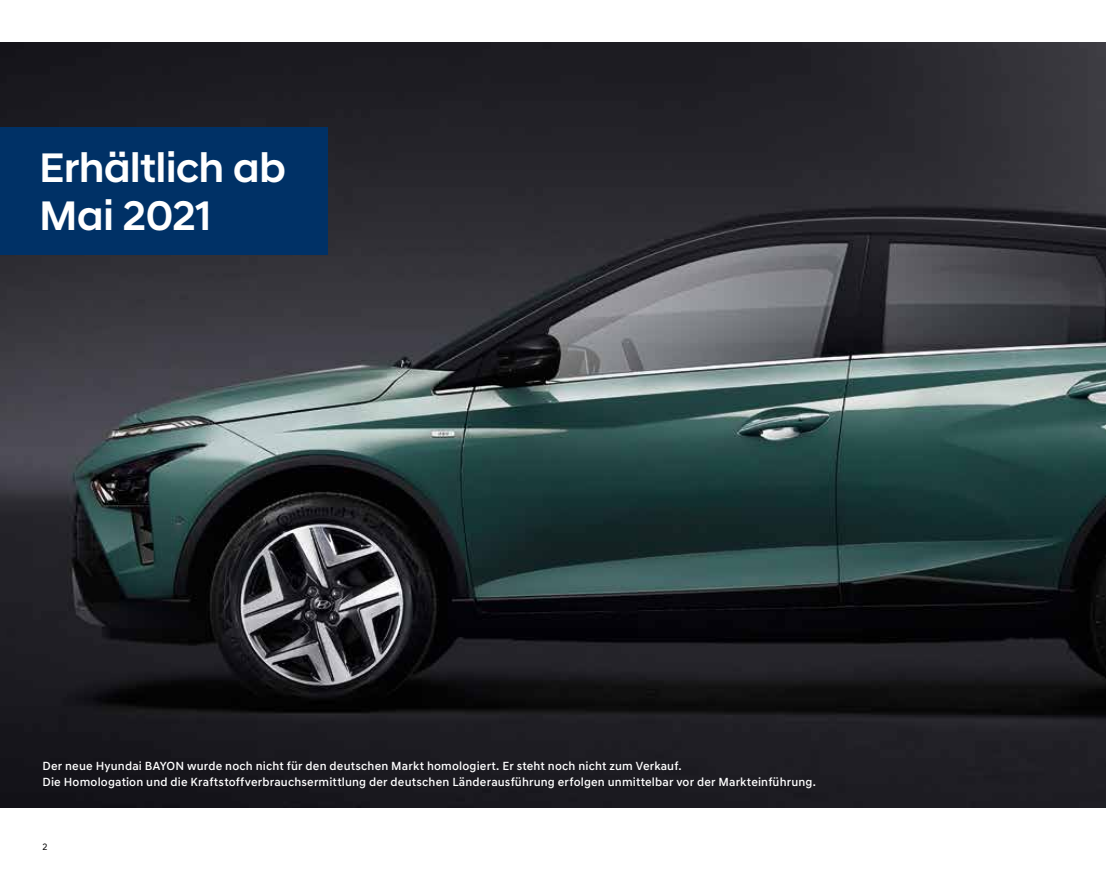
<style>
.page{position:relative;width:1106px;height:893px;background:#fff}
.page>*{position:absolute;margin:0;border:0;box-sizing:border-box;transform-origin:0 0}
.t1{font:500 42px/48px "Hyundai Sans Head";letter-spacing:-.005em;color:#fff}
.t2{font:500 12px/15.6px "Hyundai Sans Text";letter-spacing:.015em;color:#fff}
.t3{font:9.75px "Hyundai Sans Text";color:#000}
</style>
<div class="page">
<img style="left:0;top:43px;width:1106px;height:764px">
<div style="left:0;top:128px;width:327px;height:127px;background:#003166"></div>
<h1 class="t1" style="left:40px;top:143px;width:248px">Erhältlich ab<br>Mai 2021</h1>
<p class="t2" style="left:43px;top:758px;width:775px">Der neue Hyundai BAYON wurde noch nicht für den deutschen Markt homologiert. Er steht noch nicht zum Verkauf.<br>Die Homologation und die Kraftstoffverbrauchsermittlung der deutschen Länderausführung erfolgen unmittelbar vor der Markteinführung.</p>
<p class="t3" style="left:43px;top:841px;width:7px">2</p>
</div>
